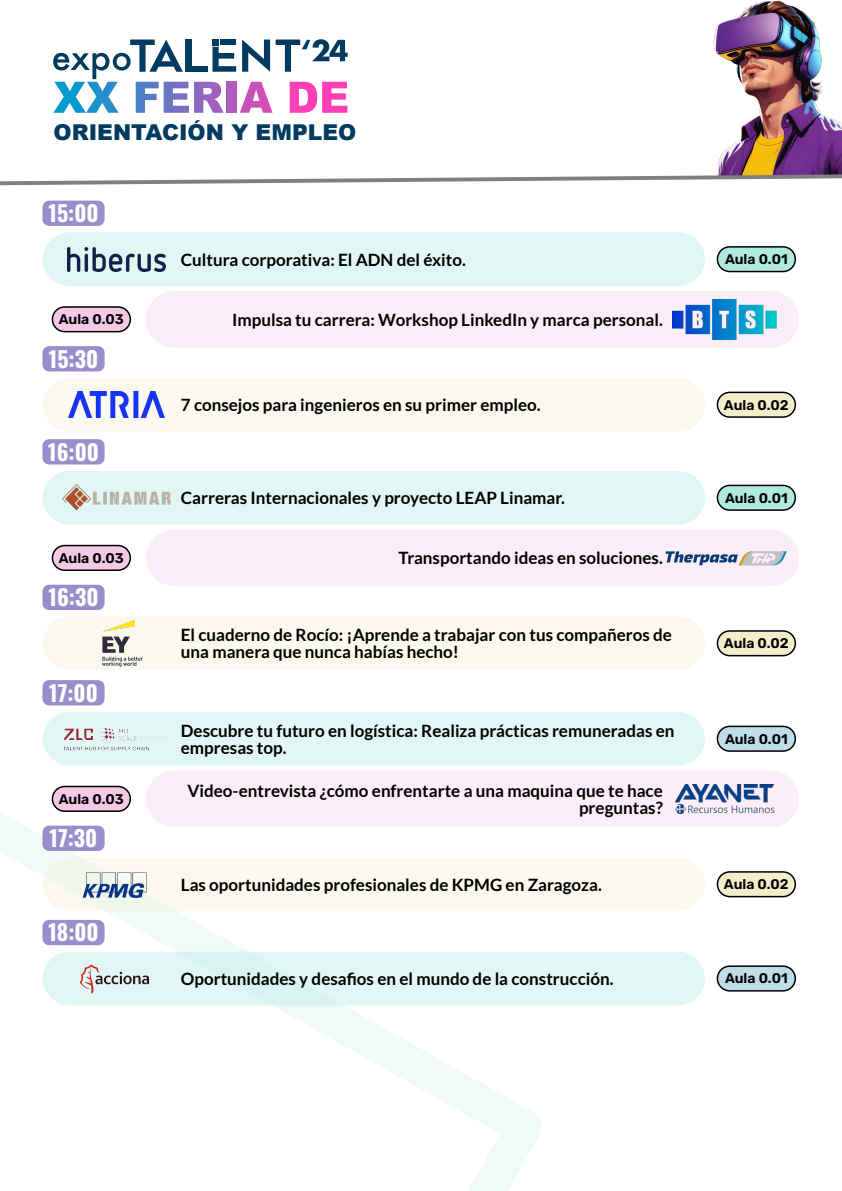
<style>
.page{position:relative;width:842px;height:1191px;background:#fff}
.page>*{position:absolute;margin:0;border:0;box-sizing:border-box;transform-origin:0 0}
.t1{font:700 22px "Oswald";color:#fff}
.t2{font:900 21.8px "Arial";color:#023b60}
.t3{font:700 17px/17px "Lato";color:#000}
.t4{font:600 14px "Rubik";color:#000}
</style>
<div class="page">
<img style="left:709px;top:0;width:133px;height:172px">
<svg style="left:0;top:713px;width:572px;height:478px"></svg>
<svg style="left:53px;top:39px;width:295px;height:74px"></svg>
<div style="left:212px;top:40px;width:7px;height:6px;background:#023b60"></div>
<svg style="left:0;top:172px;width:842px;height:14px"></svg>
<div style="left:42px;top:584px;width:63px;height:26px;background:#988ecb;border:2px solid #988ecb;border-radius:6px"></div>
<div style="left:42px;top:680px;width:63px;height:25px;background:#988ecb;border:2px solid #988ecb;border-radius:6px"></div>
<div style="left:42px;top:825px;width:63px;height:26px;background:#988ecb;border:2px solid #988ecb;border-radius:6px"></div>
<div style="left:42px;top:920px;width:63px;height:25px;background:#988ecb;border:2px solid #988ecb;border-radius:6px"></div>
<div style="left:42px;top:201px;width:63px;height:25px;background:#988ecb;border:2px solid #988ecb;border-radius:6px"></div>
<div style="left:42px;top:346px;width:63px;height:25px;background:#988ecb;border:2px solid #988ecb;border-radius:6px"></div>
<div style="left:42px;top:439px;width:63px;height:25px;background:#988ecb;border:2px solid #988ecb;border-radius:6px"></div>
<div style="left:717px;top:246px;width:79px;height:26px;background:#afeadc;border:2px solid #000;border-radius:12px"></div>
<div style="left:43px;top:232px;width:662px;height:54px;background:#e1f7f3;border:1px solid #9de7d7;border-radius:26px"></div>
<div style="left:146px;top:291px;width:653px;height:56px;background:#fbeef6;border:1px solid #f3c9e4;border-radius:28px"></div>
<img style="left:68px;top:247px;width:97px;height:24px">
<img style="left:673px;top:299px;width:104px;height:40px">
<div style="left:52px;top:306px;width:79px;height:26px;background:#f3c9e4;border:2px solid #000;border-radius:12px"></div>
<div style="left:717px;top:391px;width:79px;height:27px;background:#f2eeca;border:2px solid #000;border-radius:12px"></div>
<div style="left:43px;top:378px;width:662px;height:53px;background:#fbf9ef;border:1px solid #f2eeca;border-radius:26px"></div>
<img style="left:68px;top:391px;width:96px;height:27px">
<div style="left:717px;top:484px;width:79px;height:27px;background:#afeadc;border:2px solid #000;border-radius:12px"></div>
<div style="left:43px;top:471px;width:662px;height:53px;background:#e1f7f3;border:1px solid #9de7d7;border-radius:26px"></div>
<div style="left:146px;top:530px;width:653px;height:56px;background:#fbeef6;border:1px solid #f3c9e4;border-radius:28px"></div>
<img style="left:62px;top:484px;width:109px;height:27px">
<img style="left:665px;top:551px;width:122px;height:15px">
<div style="left:52px;top:545px;width:79px;height:26px;background:#f3c9e4;border:2px solid #000;border-radius:12px"></div>
<div style="left:717px;top:630px;width:79px;height:26px;background:#f2eeca;border:2px solid #000;border-radius:12px"></div>
<div style="left:43px;top:616px;width:662px;height:54px;background:#fbf9ef;border:1px solid #f2eeca;border-radius:26px"></div>
<img style="left:103px;top:620px;width:39px;height:46px">
<div style="left:717px;top:725px;width:79px;height:27px;background:#bedde7;border:2px solid #000;border-radius:12px"></div>
<div style="left:43px;top:712px;width:662px;height:53px;background:#e1f7f3;border:1px solid #9de7d7;border-radius:26px"></div>
<div style="left:146px;top:770px;width:653px;height:57px;background:#fbeef6;border:1px solid #f3c9e4;border-radius:28px"></div>
<img style="left:63px;top:727px;width:104px;height:24px">
<img style="left:675px;top:784px;width:99px;height:30px">
<div style="left:52px;top:785px;width:79px;height:27px;background:#f3c9e4;border:2px solid #000;border-radius:12px"></div>
<div style="left:717px;top:871px;width:79px;height:26px;background:#f2eeca;border:2px solid #000;border-radius:12px"></div>
<div style="left:43px;top:857px;width:662px;height:54px;background:#fbf9ef;border:1px solid #f2eeca;border-radius:26px"></div>
<img style="left:72px;top:857px;width:88px;height:55px">
<div style="left:717px;top:965px;width:79px;height:26px;background:#bedde7;border:2px solid #000;border-radius:12px"></div>
<div style="left:43px;top:951px;width:662px;height:54px;background:#e1f7f3;border:1px solid #9de7d7;border-radius:26px"></div>
<img style="left:80px;top:964px;width:70px;height:30px">
<p class="t2" style="left:54px;top:125px;width:304px">ORIENTACIÓN Y EMPLEO</p>
<p class="t1" style="left:48px;top:196px;width:52px">15:00</p>
<p class="t3" style="left:181px;top:252px;width:286px">Cultura corporativa: El ADN del éxito.</p>
<p class="t4" style="left:725px;top:251px;width:64px">Aula 0.01</p>
<p class="t4" style="left:59px;top:311px;width:67px">Aula 0.03</p>
<p class="t3" style="left:232px;top:312px;width:432px">Impulsa tu carrera: Workshop LinkedIn y marca personal.</p>
<p class="t1" style="left:49px;top:341px;width:51px">15:30</p>
<p class="t3" style="left:181px;top:397px;width:361px">7 consejos para ingenieros en su primer empleo.</p>
<p class="t4" style="left:724px;top:396px;width:66px">Aula 0.02</p>
<p class="t1" style="left:48px;top:434px;width:52px">16:00</p>
<p class="t3" style="left:181px;top:490px;width:386px">Carreras Internacionales y proyecto LEAP Linamar.</p>
<p class="t4" style="left:725px;top:489px;width:64px">Aula 0.01</p>
<p class="t4" style="left:59px;top:550px;width:67px">Aula 0.03</p>
<p class="t3" style="left:399px;top:550px;width:266px">Transportando ideas en soluciones.</p>
<p class="t1" style="left:49px;top:580px;width:51px">16:30</p>
<p class="t1" style="left:49px;top:675px;width:50px">17:00</p>
<p class="t4" style="left:59px;top:790px;width:67px">Aula 0.03</p>
<p class="t1" style="left:50px;top:821px;width:49px">17:30</p>
<p class="t3" style="left:181px;top:627px;width:492px">El cuaderno de Rocío: ¡Aprende a trabajar con tus compañeros de una manera que nunca habías hecho!</p>
<p class="t3" style="left:181px;top:723px;width:495px">Descubre tu futuro en logística: Realiza prácticas remuneradas en empresas top.</p>
<p class="t3" style="left:188px;top:783px;width:477px;text-align:right">Video-entrevista ¿cómo enfrentarte a una maquina que te hace preguntas?</p>
<p class="t4" style="left:724px;top:635px;width:66px">Aula 0.02</p>
<p class="t4" style="left:725px;top:730px;width:64px">Aula 0.01</p>
<p class="t1" style="left:48px;top:915px;width:52px">18:00</p>
<p class="t3" style="left:181px;top:877px;width:422px">Las oportunidades profesionales de KPMG en Zaragoza.</p>
<p class="t4" style="left:724px;top:876px;width:66px">Aula 0.02</p>
<p class="t3" style="left:181px;top:971px;width:434px">Oportunidades y desafios en el mundo de la construcción.</p>
<p class="t4" style="left:725px;top:970px;width:64px">Aula 0.01</p>
</div>
